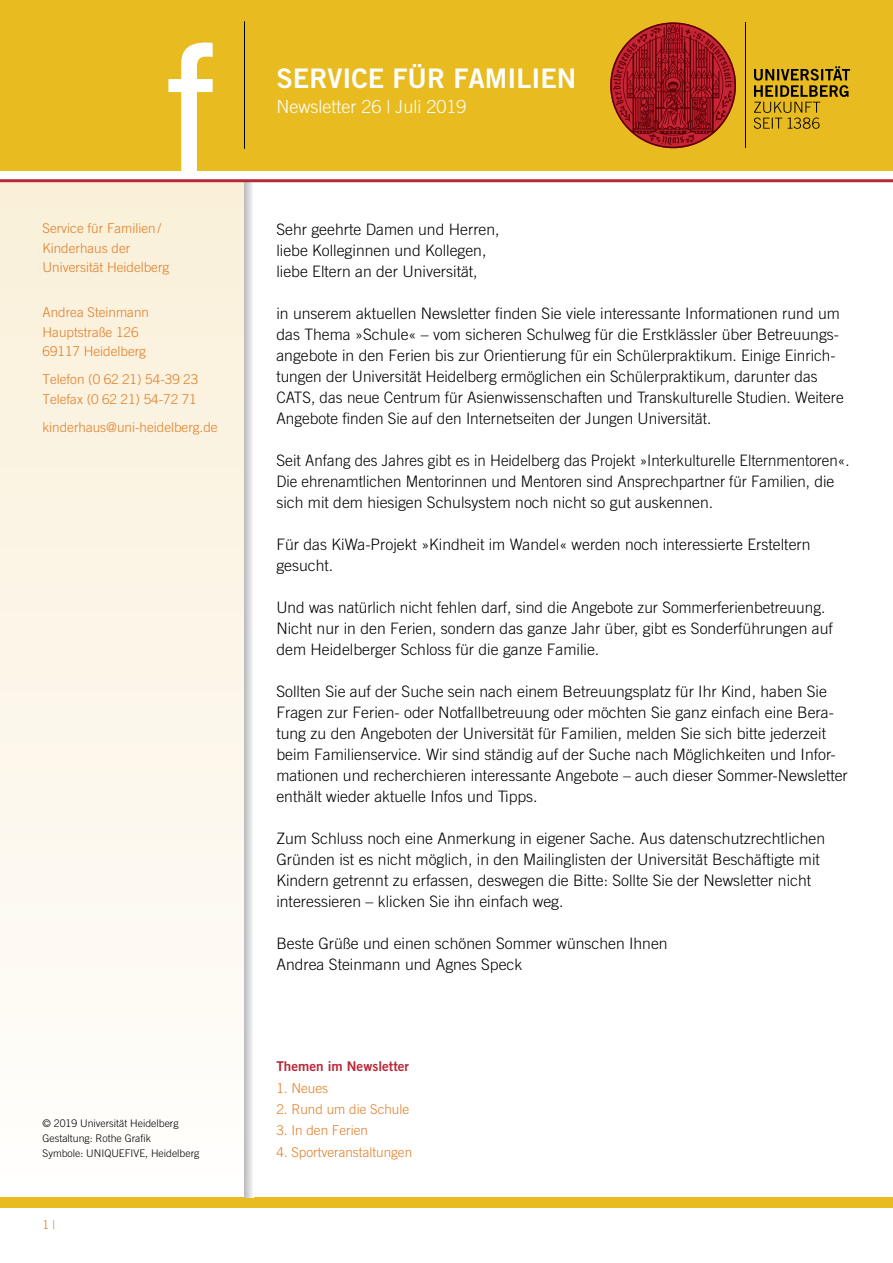
<style>
.page{position:relative;width:893px;height:1263px;background:#fff}
.page>*{position:absolute;margin:0;border:0;box-sizing:border-box;transform-origin:0 0}
.t1{font:27px "Trade Gothic LT Std Bd 2";color:#fff}
.t2{font:300 18px "Trade Gothic LT Std";color:#fff}
.Fließ{font:300 15.75px/21px "Trade Gothic LT Std";color:#000}
.Fließ_orange{font:300 13.5px/19.5px "Trade Gothic LT Std";color:#e07e27}
.Fließ-2{font:13.5px "Trade Gothic LT Std Bd 2";color:#b82937}
.t3{font:300 12px "Trade Gothic LT Std";color:#e07e27}
.t4{font:300 10.5px/15px "Trade Gothic LT Std";color:#000}
</style>
<div class="page">
<div style="left:0;top:181px;width:244px;height:1016px;background:linear-gradient(to bottom,#faf0d9,#fffefc)"></div>
<div style="left:0;top:1197px;width:893px;height:11px;background:#e8bb20"></div>
<div style="left:0;top:0;width:893px;height:170px;background:#e8bb20"></div>
<svg style="left:244px;top:182px;width:9px;height:1015px;background:#d6d7d9"></svg>
<svg style="left:168px;top:43px;width:45px;height:128px"></svg>
<hr style="left:0;top:179px;width:893px;height:3px;background:#b82937">
<hr style="left:244px;top:21px;width:1px;height:128px;background:#000">
<hr style="left:745px;top:22px;width:1px;height:126px;background:#000">
<svg style="left:754px;top:66px;width:96px;height:63px"></svg>
<svg style="left:610px;top:22px;width:126px;height:126px"></svg>
<p class="Fließ_orange" style="left:43px;top:218px;width:128px">Service für Familien/<br>Kinderhaus der<br>Universität Heidelberg</p>
<p class="Fließ_orange" style="left:43px;top:303px;width:108px">Andrea Steinmann</p>
<p class="Fließ_orange" style="left:43px;top:322px;width:98px">Hauptstraße 126</p>
<p class="Fließ_orange" style="left:43px;top:342px;width:105px">69117 Heidelberg</p>
<p class="Fließ_orange" style="left:43px;top:370px;width:157px">Telefon (0 62 21) 54-39 23<br>Telefax (0 62 21) 54-72 71</p>
<p class="Fließ_orange" style="left:43px;top:417px;width:177px">kinderhaus@uni-heidelberg.de</p>
<p class="t4" style="left:43px;top:1115px;width:158px">© 2019 Universität Heidelberg<br>Gestaltung: Rothe Grafik<br>Symbole: UNIQUEFIVE, Heidelberg</p>
<p class="t3" style="left:43px;top:1218px;width:14px">1 |</p>
<p class="t1" style="left:276px;top:61px;width:301px">SERVICE FÜR FAMILIEN</p>
<p class="t2" style="left:276px;top:96px;width:192px">Newsletter 26 | Juli 2019</p>
<p class="Fließ" style="left:276px;top:218px;width:225px">Sehr geehrte Damen und Herren,</p>
<p class="Fließ" style="left:276px;top:239px;width:212px">liebe Kolleginnen und Kollegen,</p>
<p class="Fließ" style="left:276px;top:260px;width:203px">liebe Eltern an der Universität,</p>
<p class="Fließ" style="left:276px;top:302px;width:569px">in unserem aktuellen Newsletter finden Sie viele interessante Informationen rund um das Thema »Schule« – vom sicheren Schulweg für die Erstklässler über Betreuungs&shy;angebote in den Ferien bis zur Orientierung für ein Schülerpraktikum. Einige Einrich&shy;tungen der Universität Heidelberg ermöglichen ein Schülerpraktikum, darunter das CATS, das neue Centrum für Asienwissenschaften und Transkulturelle Studien. Weitere Angebote finden Sie auf den Internetseiten der Jungen Universität.</p>
<p class="Fließ" style="left:276px;top:449px;width:575px">Seit Anfang des Jahres gibt es in Heidelberg das Projekt »Interkulturelle Elternmentoren«.<br>Die ehrenamtlichen Mentorinnen und Mentoren sind Ansprechpartner für Familien, die sich mit dem hiesigen Schulsystem noch nicht so gut auskennen.</p>
<p class="Fließ" style="left:276px;top:533px;width:536px">Für das KiWa-Projekt »Kindheit im Wandel« werden noch interessierte Ersteltern gesucht.</p>
<p class="Fließ" style="left:276px;top:596px;width:550px">Und was natürlich nicht fehlen darf, sind die Angebote zur Sommerferienbetreuung.</p>
<p class="Fließ" style="left:276px;top:617px;width:558px">Nicht nur in den Ferien, sondern das ganze Jahr über, gibt es Sonderführungen auf dem Heidelberger Schloss für die ganze Familie.</p>
<p class="Fließ" style="left:276px;top:680px;width:573px">Sollten Sie auf der Suche sein nach einem Betreuungsplatz für Ihr Kind, haben Sie Fragen zur Ferien- oder Notfallbetreuung oder möchten Sie ganz einfach eine Bera&shy;tung zu den Angeboten der Universität für Familien, melden Sie sich bitte jederzeit beim Familienservice. Wir sind ständig auf der Suche nach Möglichkeiten und Infor&shy;mationen und recherchieren interessante Angebote – auch dieser Sommer-Newsletter enthält wieder aktuelle Infos und Tipps.</p>
<p class="Fließ" style="left:276px;top:827px;width:550px">Zum Schluss noch eine Anmerkung in eigener Sache. Aus datenschutzrechtlichen Gründen ist es nicht möglich, in den Mailinglisten der Universität Beschäftigte mit Kindern getrennt zu erfassen, deswegen die Bitte: Sollte Sie der Newsletter nicht interessieren – klicken Sie ihn einfach weg.</p>
<p class="Fließ" style="left:276px;top:932px;width:393px">Beste Grüße und einen schönen Sommer wünschen Ihnen</p>
<p class="Fließ" style="left:276px;top:953px;width:247px">Andrea Steinmann und Agnes Speck</p>
<p class="Fließ-2" style="left:276px;top:1058px;width:134px">Themen im Newsletter</p>
<p class="Fließ_orange" style="left:276px;top:1078px;width:53px">1. Neues</p>
<p class="Fließ_orange" style="left:276px;top:1099px;width:134px">2. Rund um die Schule</p>
<p class="Fließ_orange" style="left:276px;top:1120px;width:93px">3. In den Ferien</p>
<p class="Fließ_orange" style="left:276px;top:1142px;width:137px">4. Sportveranstaltungen</p>
</div>
